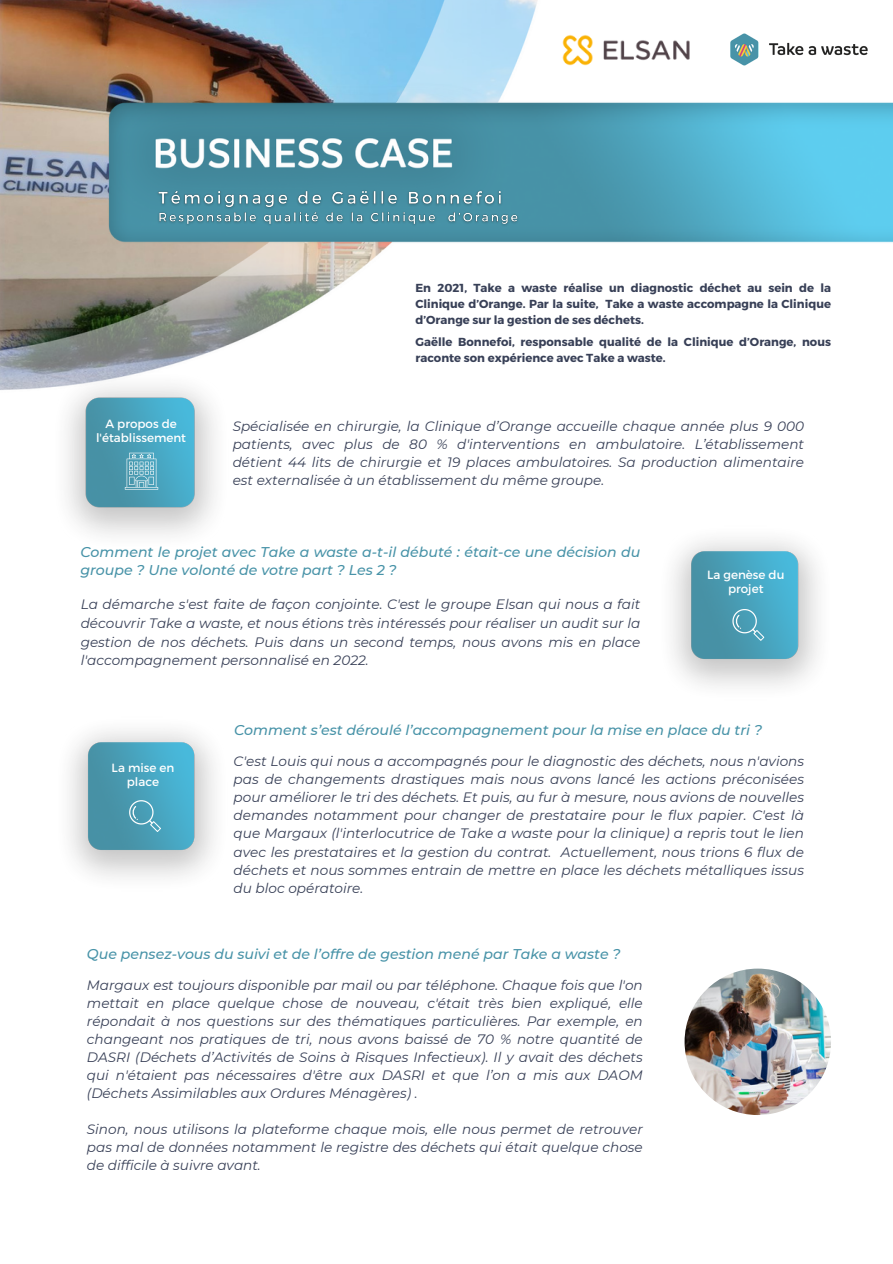
<style>
.page{position:relative;width:893px;height:1264px;background:#fff}
.page>*{position:absolute;margin:0;border:0;box-sizing:border-box;transform-origin:0 0}
.t1{font:italic 500 14.1px/18px "Montserrat";color:#4893a8}
.t2{font:italic 13.65px/18px "Montserrat";color:#384057;text-align:justify}
.t3{font:11.85px/13.8px "Montserrat";color:#fff;text-align:center}
.t4{font:700 11.55px/16.2px "Montserrat";color:#384057;text-align:justify}
</style>
<div class="page">
<img style="left:0;top:0;width:892px;height:1115px">
<img style="left:716px;top:19px;width:165px;height:60px">
<img style="left:58px;top:717px;width:169px;height:174px">
<svg style="left:124px;top:795px;width:37px;height:37px"></svg>
<img style="left:684px;top:968px;width:147px;height:146px;border-radius:50%">
<img style="left:547px;top:25px;width:169px;height:49px">
<img style="left:55px;top:372px;width:173px;height:177px">
<svg style="left:125px;top:453px;width:33px;height:36px"></svg>
<img style="left:661px;top:525px;width:169px;height:175px">
<svg style="left:727px;top:604px;width:37px;height:37px"></svg>
<img style="left:155px;top:186px;width:367px;height:43px">
<h3 class="t3" style="left:96px;top:416px;width:92px">A propos de l'établissement</h3>
<p class="t4" style="left:415px;top:279px;width:417px">En 2021, Take a waste réalise un diagnostic déchet au sein de la Clinique d’Orange. Par la suite, Take a waste accompagne la Clinique d’Orange sur la gestion de ses déchets.</p>
<h1 class="t4" style="left:415px;top:333px;width:417px">Gaëlle Bonnefoi, responsable qualité de la Clinique d’Orange, nous raconte son expérience avec Take a waste.</h1>
<h2 class="t2" style="left:233px;top:417px;width:573px">Spécialisée en chirurgie, la Clinique d’Orange accueille chaque année plus 9 000 patients, avec plus de 80 % d'interventions en ambulatoire. L’établissement détient 44 lits de chirurgie et 19 places ambulatoires. Sa production alimentaire est externalisée à un établissement du même groupe.</h2>
<p class="t1" style="left:80px;top:543px;width:561px">Comment le projet avec Take a waste a-t-il débuté : était-ce une décision du groupe ? Une volonté de votre part ? Les 2 ?</p>
<p class="t2" style="left:81px;top:594px;width:561px;line-height:18.9px">La démarche s'est faite de façon conjointe. C'est le groupe Elsan qui nous a fait découvrir Take a waste, et nous étions très intéressés pour réaliser un audit sur la gestion de nos déchets. Puis dans un second temps, nous avons mis en place l'accompagnement personnalisé en 2022.</p>
<p class="t3" style="left:707px;top:567px;width:79px">La genèse du projet</p>
<h1 class="t3" style="left:112px;top:760px;width:64px">La mise en</h1>
<h2 class="t3" style="left:127px;top:774px;width:34px">place</h2>
<p class="t1" style="left:234px;top:721px;width:529px">Comment s’est déroulé l’accompagnement pour la mise en place du tri ?</p>
<p class="t2" style="left:234px;top:751px;width:572px">C'est Louis qui nous a accompagnés pour le diagnostic des déchets, nous n'avions pas de changements drastiques mais nous avons lancé les actions préconisées pour améliorer le tri des déchets. Et puis, au fur à mesure, nous avions de nouvelles demandes notamment pour changer de prestataire pour le flux papier. C'est là que Margaux (l'interlocutrice de Take a waste pour la clinique) a repris tout le lien avec les prestataires et la gestion du contrat. Actuellement, nous trions 6 flux de déchets et nous sommes entrain de mettre en place les déchets métalliques issus du bloc opératoire.</p>
<p class="t1" style="left:87px;top:944px;width:535px">Que pensez-vous du suivi et de l’offre de gestion mené par Take a waste ?</p>
<p class="t2" style="left:87px;top:975px;width:557px">Margaux est toujours disponible par mail ou par téléphone. Chaque fois que l'on mettait en place quelque chose de nouveau, c'était très bien expliqué, elle répondait à nos questions sur des thématiques particulières. Par exemple, en changeant nos pratiques de tri, nous avons baissé de 70 % notre quantité de DASRI (Déchets d’Activités de Soins à Risques Infectieux). Il y avait des déchets qui n'étaient pas nécessaires d'être aux DASRI et que l’on a mis aux DAOM (Déchets Assimilables aux Ordures Ménagères) .</p>
<p class="t2" style="left:87px;top:1119px;width:557px">Sinon, nous utilisons la plateforme chaque mois, elle nous permet de retrouver pas mal de données notamment le registre des déchets qui était quelque chose de difficile à suivre avant.</p>
</div>
